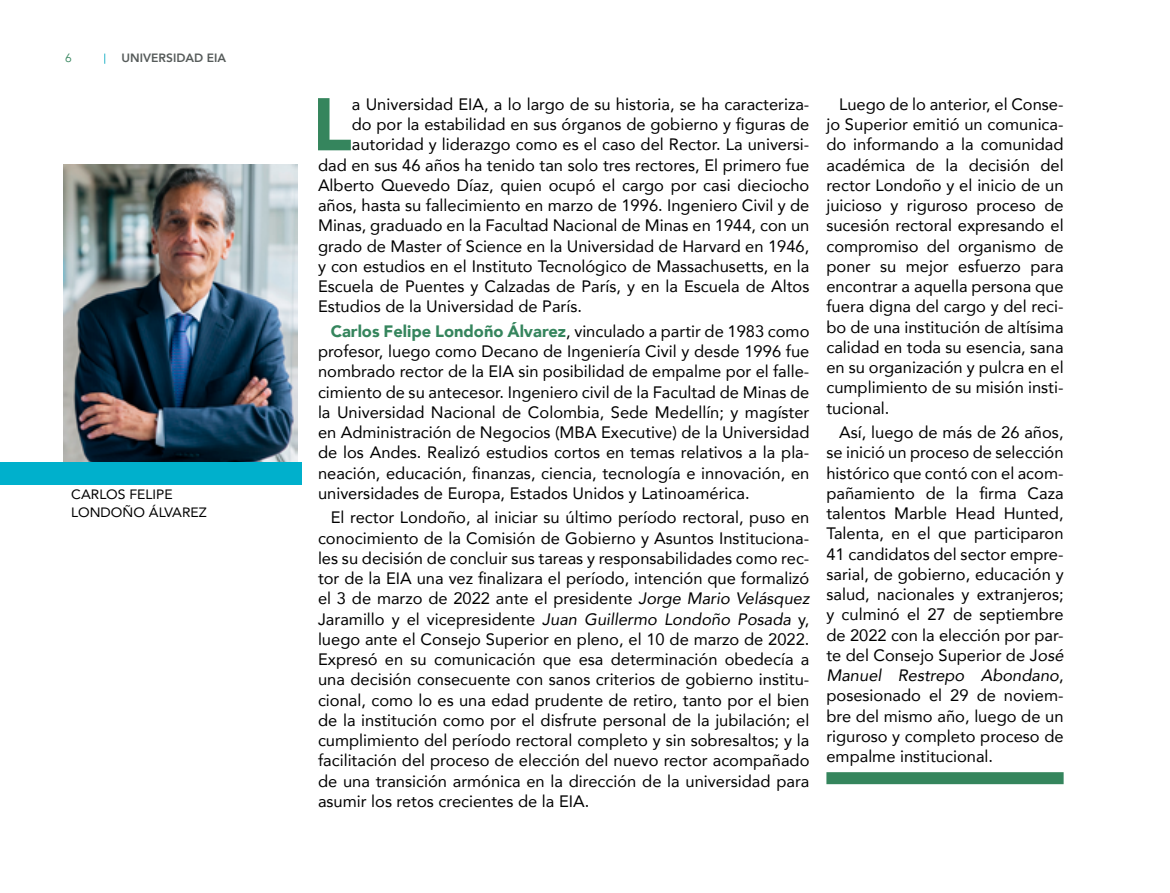
<style>
.page{position:relative;width:1170px;height:893px;background:#fff}
.page>*{position:absolute;margin:0;border:0;box-sizing:border-box;transform-origin:0 0}
.t1{font:900 73.65px "Avenir";color:#35855d}
.t2{font:16.5px/20.2px "Avenir";color:#000;text-align:justify}
.t3{font:13.5px/18px "Avenir";color:#000}
.t4{font:800 12px "Avenir";color:#565b5a}
.t5{font:12px "Avenir";color:#35855d}
.s1{font-weight:900;color:#35855d}
.s2{font-style:italic}
</style>
<div class="page">
<img style="left:64px;top:165px;width:234px;height:297px">
<div style="left:0;top:462px;width:301px;height:23px;background:#00b0cc"></div>
<div style="left:826px;top:772px;width:237px;height:12px;background:#35855d"></div>
<p class="t5" style="left:65px;top:51px;width:8px">6</p>
<p class="t4" style="left:122px;top:49px;width:106px">UNIVERSIDAD EIA</p>
<p class="t3" style="left:71px;top:484px;width:137px">CARLOS FELIPE<br>LONDOÑO ÁLVAREZ</p>
<h1 class="t1" style="left:312px;top:62px;width:41px">L</h1>
<p class="t2" style="left:352px;top:93px;width:459px">a Universidad EIA, a lo largo de su historia, se ha caracteriza-</p>
<p class="t2" style="left:352px;top:114px;width:459px">do por la estabilidad en sus órganos de gobierno y figuras de</p>
<p class="t2" style="left:352px;top:134px;width:459px">autoridad y liderazgo como es el caso del Rector. La universi-</p>
<p class="t2" style="left:318px;top:154px;width:493px">dad en sus 46 años ha tenido tan solo tres rectores, El primero fue</p>
<p class="t2" style="left:318px;top:174px;width:493px">Alberto Quevedo Díaz, quien ocupó el cargo por casi dieciocho</p>
<p class="t2" style="left:318px;top:195px;width:493px">años, hasta su fallecimiento en marzo de 1996. Ingeniero Civil y de</p>
<p class="t2" style="left:318px;top:215px;width:493px">Minas, graduado en la Facultad Nacional de Minas en 1944, con un</p>
<p class="t2" style="left:318px;top:235px;width:493px">grado de Master of Science en la Universidad de Harvard en 1946,</p>
<p class="t2" style="left:318px;top:255px;width:493px">y con estudios en el Instituto Tecnológico de Massachusetts, en la</p>
<p class="t2" style="left:318px;top:276px;width:493px">Escuela de Puentes y Calzadas de París, y en la Escuela de Altos</p>
<p class="t2" style="left:318px;top:296px;width:265px">Estudios de la Universidad de París.</p>
<p class="t2" style="left:318px;top:320px;width:493px;text-indent:13px"><span class="s1">Carlos Felipe Londoño Álvarez</span>, vinculado a partir de 1983 como profesor, luego como Decano de Ingeniería Civil y desde 1996 fue nombrado rector de la EIA sin posibilidad de empalme por el falle&shy;cimiento de su antecesor. Ingeniero civil de la Facultad de Minas de la Universidad Nacional de Colombia, Sede Medellín; y magíster en Administración de Negocios (MBA Executive) de la Universidad de los Andes. Realizó estudios cortos en temas relativos a la pla&shy;neación, educación, finanzas, ciencia, tecnología e innovación, en universidades de Europa, Estados Unidos y Latinoamérica.</p>
<p class="t2" style="left:318px;top:507px;width:493px;text-indent:13px">El rector Londoño, al iniciar su último período rectoral, puso en conocimiento de la Comisión de Gobierno y Asuntos Instituciona&shy;les su decisión de concluir sus tareas y responsabilidades como rec&shy;tor de la EIA una vez finalizara el período, intención que formalizó el 3 de marzo de 2022 ante el presidente <span class="s2">Jorge Mario Velásquez </span>Jaramillo y el vicepresidente <span class="s2">Juan Guillermo Londoño Posada</span> y, luego ante el Consejo Superior en pleno, el 10 de marzo de 2022.<br>Expresó en su comunicación que esa determinación obedecía a una decisión consecuente con sanos criterios de gobierno institu&shy;cional, como lo es una edad prudente de retiro, tanto por el bien de la institución como por el disfrute personal de la jubilación; el cumplimiento del período rectoral completo y sin sobresaltos; y la facilitación del proceso de elección del nuevo rector acompañado de una transición armónica en la dirección de la universidad para asumir los retos crecientes de la EIA.</p>
<p class="t2" style="left:826px;top:93px;width:239px;text-indent:13px">Luego de lo anterior, el Conse&shy;jo Superior emitió un comunica&shy;do informando a la comunidad académica de la decisión del rector Londoño y el inicio de un juicioso y riguroso proceso de sucesión rectoral expresando el compromiso del organismo de poner su mejor esfuerzo para encontrar a aquella persona que fuera digna del cargo y del reci&shy;bo de una institución de altísima calidad en toda su esencia, sana en su organización y pulcra en el cumplimiento de su misión insti&shy;tucional.</p>
<p class="t2" style="left:826px;top:422px;width:239px;text-indent:13px">Así, luego de más de 26 años, se inició un proceso de selección histórico que contó con el acom&shy;pañamiento de la firma Caza talentos Marble Head Hunted, Talenta, en el que participaron 41 candidatos del sector empre&shy;sarial, de gobierno, educación y salud, nacionales y extranjeros; y culminó el 27 de septiembre de 2022 con la elección por par&shy;te del Consejo Superior de J<span class="s2">osé Manuel Restrepo Abondano</span>, posesionado el 29 de noviem&shy;bre del mismo año, luego de un riguroso y completo proceso de empalme institucional.</p>
</div>
